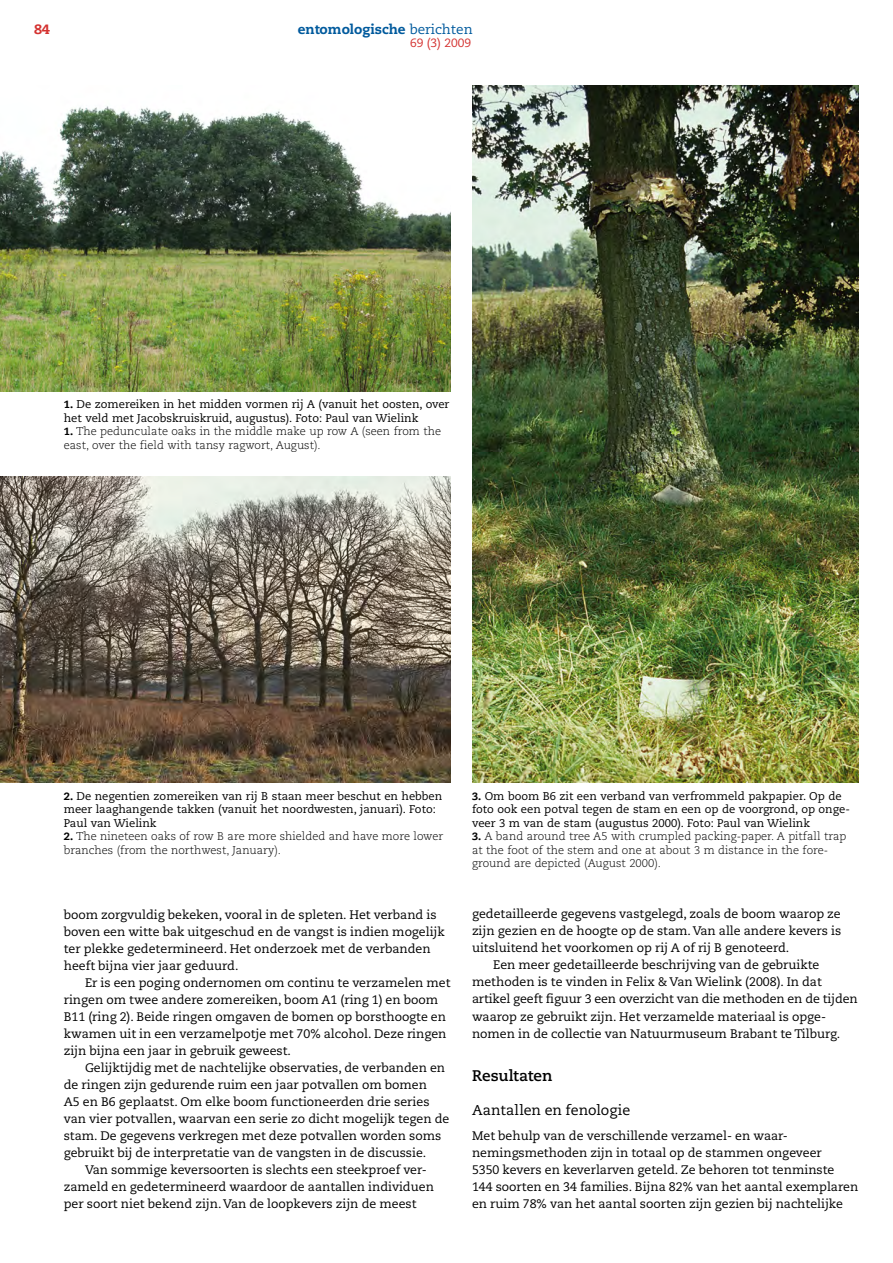
<style>
.page{position:relative;width:893px;height:1263px;background:#fff}
.page>*{position:absolute;margin:0;border:0;box-sizing:border-box;transform-origin:0 0}
.t1{font:700 15.3px "Caecilia LT Std";color:#000}
.t2{font:14.25px "Caecilia LT Std";letter-spacing:-.005em;color:#000}
.t3{font:800 13.5px "Caecilia LT Std";color:#005a9d}
.t4{font:800 13.5px "Caecilia LT Std";color:#d43230}
.t5{font:12.3px/17px "Caecilia LT Std";color:#000}
.t6{font:12px "Caecilia LT Std";color:#d43230}
.t7{font:11.25px/13.5px "Caecilia LT Std";color:#000}
.t8{font:300 11.25px/13.5px "Caecilia LT Std";color:#000}
.s1{font-weight:400}
.s2{font-weight:800;font-size:10.5px}
</style>
<div class="page">
<img style="left:0;top:476px;width:451px;height:306px">
<img style="left:472px;top:85px;width:387px;height:697px">
<img style="left:0;top:106px;width:451px;height:285px">
<p class="t4" style="left:34px;top:21px;width:17px">84</p>
<p class="t3" style="left:298px;top:21px;width:177px">entomologische <span class="s1">berichten</span></p>
<p class="t6" style="left:410px;top:36px;width:62px">69 (3) 2009</p>
<p class="t7" style="left:64px;top:398px;width:387px"><span class="s2">1.</span> De zomereiken in het midden vormen rij A (vanuit het oosten, over het veld met Jacobskruiskruid, augustus). Foto: Paul van Wielink</p>
<p class="t8" style="left:64px;top:425px;width:379px"><span class="s2">1.</span> The pedunculate oaks in the middle make up row A (seen from the east, over the field with tansy ragwort, August).</p>
<p class="t7" style="left:64px;top:789px;width:380px"><span class="s2">2.</span> De negentien zomereiken van rij B staan meer beschut en hebben meer laaghangende takken (vanuit het noordwesten, januari). Foto:<br>Paul van Wielink</p>
<p class="t8" style="left:64px;top:830px;width:381px"><span class="s2">2.</span> The nineteen oaks of row B are more shielded and have more lower branches (from the northwest, January).</p>
<p class="t5" style="left:64px;top:906px;width:383px">boom zorgvuldig bekeken, vooral in de spleten. Het verband is boven een witte bak uitgeschud en de vangst is indien mogelijk ter plekke gedetermineerd. Het onderzoek met de verbanden heeft bijna vier jaar geduurd.</p>
<p class="t5" style="left:64px;top:974px;width:388px;text-indent:21px">Er is een poging ondernomen om continu te verzamelen met ringen om twee andere zomereiken, boom A1 (ring 1) en boom B11 (ring 2). Beide ringen omgaven de bomen op borsthoogte en kwamen uit in een verzamelpotje met 70% alcohol. Deze ringen zijn bijna een jaar in gebruik geweest.</p>
<p class="t5" style="left:85px;top:1059px;width:362px">Gelijktijdig met de nachtelijke observaties, de verbanden en</p>
<p class="t5" style="left:64px;top:1076px;width:365px">de ringen zijn gedurende ruim een jaar potvallen om bomen</p>
<p class="t5" style="left:64px;top:1093px;width:367px">A5 en B6 geplaatst. Om elke boom functioneerden drie series</p>
<p class="t5" style="left:64px;top:1110px;width:387px">van vier potvallen, waarvan een serie zo dicht mogelijk tegen de</p>
<p class="t5" style="left:64px;top:1127px;width:379px">stam. De gegevens verkregen met deze potvallen worden soms</p>
<p class="t5" style="left:64px;top:1144px;width:364px">gebruikt bij de interpretatie van de vangsten in de discussie.</p>
<p class="t5" style="left:85px;top:1161px;width:343px">Van sommige keversoorten is slechts een steekproef ver-</p>
<p class="t5" style="left:64px;top:1178px;width:372px">zameld en gedetermineerd waardoor de aantallen individuen</p>
<p class="t5" style="left:64px;top:1195px;width:354px">per soort niet bekend zijn. Van de loopkevers zijn de meest</p>
<p class="t7" style="left:472px;top:789px;width:379px"><span class="s2">3.</span> Om boom B6 zit een verband van verfrommeld pakpapier. Op de foto ook een potval tegen de stam en een op de voorgrond, op onge&shy;veer 3 m van de stam (augustus 2000). Foto: Paul van Wielink</p>
<p class="t8" style="left:472px;top:830px;width:376px"><span class="s2">3.</span> A band around tree A5 with crumpled packing-paper. A pitfall trap at the foot of the stem and one at about 3 m distance in the fore&shy;ground are depicted (August 2000).</p>
<p class="t5" style="left:472px;top:906px;width:370px">gedetailleerde gegevens vastgelegd, zoals de boom waarop ze</p>
<p class="t5" style="left:472px;top:923px;width:371px">zijn gezien en de hoogte op de stam. Van alle andere kevers is</p>
<p class="t5" style="left:472px;top:940px;width:319px">uitsluitend het voorkomen op rij A of rij B genoteerd.</p>
<p class="t5" style="left:493px;top:957px;width:328px">Een meer gedetailleerde beschrijving van de gebruikte</p>
<p class="t5" style="left:472px;top:974px;width:351px">methoden is te vinden in Felix &amp; Van Wielink (2008). In dat</p>
<p class="t5" style="left:472px;top:991px;width:387px">artikel geeft figuur 3 een overzicht van die methoden en de tijden</p>
<p class="t5" style="left:472px;top:1008px;width:356px">waarop ze gebruikt zijn. Het verzamelde materiaal is opge-</p>
<p class="t5" style="left:472px;top:1025px;width:370px">nomen in de collectie van Natuurmuseum Brabant te Tilburg.</p>
<p class="t1" style="left:472px;top:1067px;width:82px">Resultaten</p>
<p class="t2" style="left:472px;top:1102px;width:160px">Aantallen en fenologie</p>
<p class="t5" style="left:472px;top:1127px;width:388px">Met behulp van de verschillende verzamel- en waar&shy;nemingsmethoden zijn in totaal op de stammen ongeveer<br>5350 kevers en keverlarven geteld. Ze behoren tot tenminste<br>144 soorten en 34 families. Bijna 82% van het aantal exemplaren en ruim 78% van het aantal soorten zijn gezien bij nachtelijke</p>
</div>
